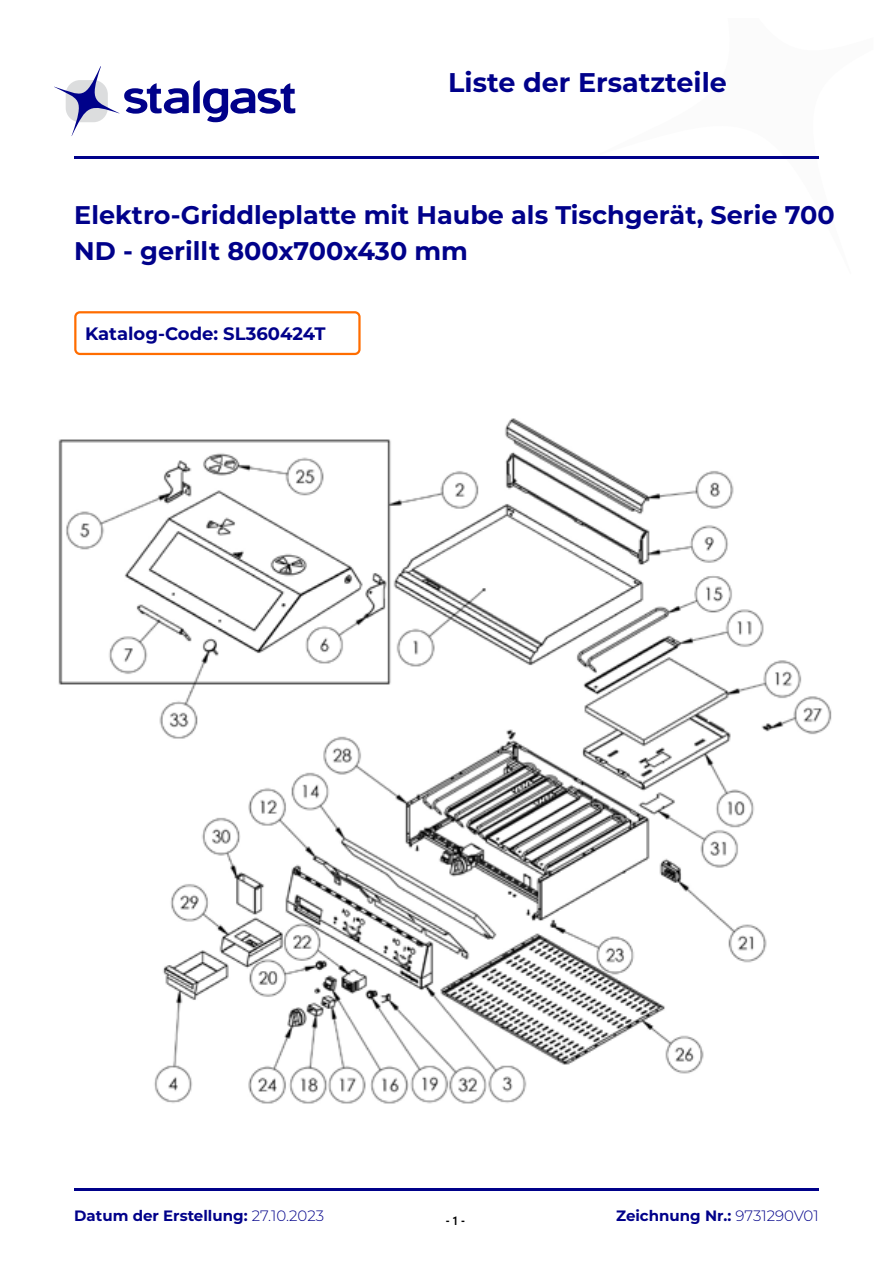
<style>
.page{position:relative;width:893px;height:1263px;background:#fff}
.page>*{position:absolute;margin:0;border:0;box-sizing:border-box;transform-origin:0 0}
.t1{font:700 27px "Montserrat";color:#00018a}
.t2{font:700 25.5px/36px "Montserrat";color:#00018a}
.t3{font:700 18px "Montserrat";color:#00018a}
.t4{font:700 15px "Montserrat";color:#00018a}
.t5{font:700 12px "Roboto";color:#000;scale:.86 1}
.s1{font-weight:300}
</style>
<div class="page">
<svg style="left:54px;top:66px;width:241px;height:70px"></svg>
<hr style="left:74px;top:156px;width:745px;height:2px;background:#00018a">
<hr style="left:74px;top:1188px;width:745px;height:3px;background:#00018a">
<div style="left:74px;top:311px;width:287px;height:44px;border:2px solid #ff6d00;border-radius:5px"></div>
<img style="left:58px;top:418px;width:774px;height:686px">
<p class="t1" style="left:448px;top:63px;width:280px">Liste der Ersatzteile</p>
<p class="t2" style="left:74px;top:196px;width:762px">Elektro-Griddleplatte mit Haube als Tischgerät, Serie 700<br>ND - gerillt 800x700x430 mm</p>
<p class="t3" style="left:85px;top:320px;width:242px">Katalog-Code: SL360424T</p>
<p class="t4" style="left:74px;top:1205px;width:252px">Datum der Erstellung: <span class="s1">27.10.2023</span></p>
<p class="t5" style="left:446px;top:1212px;width:24px">- 1 -</p>
<p class="t4" style="left:616px;top:1205px;width:204px">Zeichnung Nr.: <span class="s1">9731290V01</span></p>
</div>
